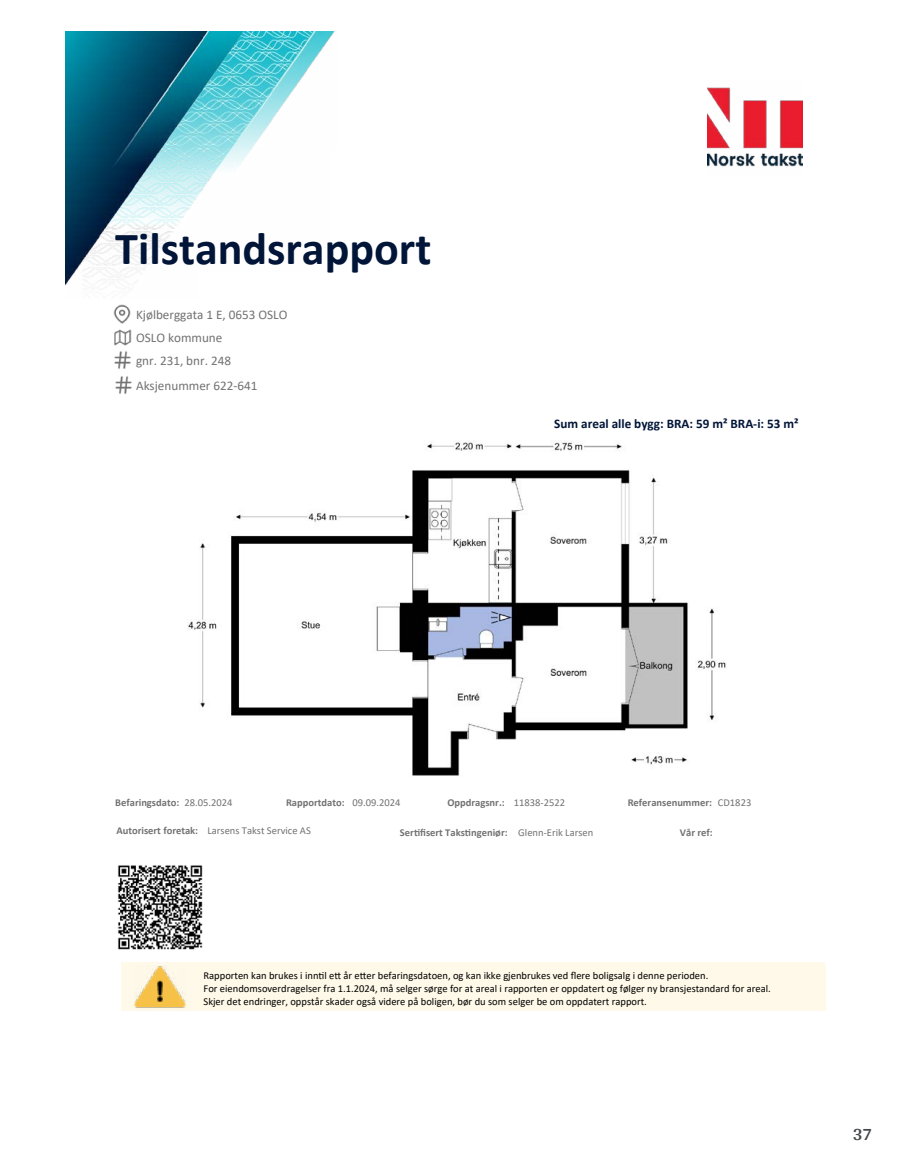
<style>
.page{position:relative;width:915px;height:1172px;background:#fff}
.page>*{position:absolute;margin:0;border:0;box-sizing:border-box;transform-origin:0 0}
.t1{font:700 46.05px "Calibri";color:#011538}
.t2{font:700 18px "Arya";color:#414749}
.t3{font:13.2px/24.6px "Calibri";color:#727272}
.t4{font:700 13.2px "Calibri";color:#011538}
.t5{font:10.5px/12.9px "Calibri";color:#000}
.t6{font:700 10.5px "Calibri";color:#727272}
.t7{font:10.5px "Calibri";color:#727272}
.s1{font-weight:400}
.s2{font-weight:700}
</style>
<div class="page">
<img style="left:65px;top:32px;width:269px;height:257px">
<img style="left:114px;top:329px;width:17px;height:16px">
<img style="left:114px;top:351px;width:17px;height:18px">
<img style="left:114px;top:304px;width:16px;height:19px">
<img style="left:115px;top:376px;width:17px;height:18px">
<img style="left:707px;top:87px;width:95px;height:80px">
<img style="left:118px;top:865px;width:85px;height:85px">
<img style="left:188px;top:441px;width:538px;height:335px">
<div style="left:121px;top:962px;width:703px;height:49px;background:#fff9e9"></div>
<img style="left:134px;top:965px;width:52px;height:43px">
<h1 class="t1" style="left:115px;top:216px;width:317px">Tilstandsrapport</h1>
<p class="t3" style="left:136px;top:302px;width:153px">Kjølberggata 1 E, 0653 OSLO</p>
<p class="t3" style="left:136px;top:348px;width:123px">gnr. 231, bnr. 248<br>Aksjenummer 622-641</p>
<p class="t3" style="left:136px;top:325px;width:88px">OSLO kommune</p>
<p class="t4" style="left:554px;top:414px;width:246px">Sum areal alle bygg: BRA: 59 m² BRA-i: 53 m²</p>
<p class="t6" style="left:115px;top:795px;width:119px">Befaringsdato: <span class="s1">28.05.2024</span></p>
<p class="t6" style="left:286px;top:795px;width:116px">Rapportdato: <span class="s1">09.09.2024</span></p>
<p class="t6" style="left:447px;top:795px;width:119px">Oppdragsnr.: <span class="s1">11838-2522</span></p>
<p class="t7" style="left:116px;top:823px;width:196px"><span class="s2">Autorisert foretak:</span> Larsens Takst Service AS</p>
<p class="t6" style="left:400px;top:825px;width:195px">Ser琀椀昀椀sert Taks琀椀ngeniør: <span class="s1">Glenn-Erik Larsen</span></p>
<p class="t6" style="left:627px;top:795px;width:125px">Referansenummer: <span class="s1">CD1823</span></p>
<p class="t6" style="left:679px;top:825px;width:34px">Vår ref:</p>
<p class="t5" style="left:203px;top:969px;width:568px">Rapporten kan brukes i inn琀椀l e琀琀 år e琀琀er befaringsdatoen, og kan ikke gjenbrukes ved 昀氀ere boligsalg i denne perioden.<br>For eiendomsoverdragelser fra 1.1.2024, må selger sørge for at areal i rapporten er oppdatert og følger ny bransjestandard for areal.<br>Skjer det endringer, oppstår skader også videre på boligen, bør du som selger be om oppdatert rapport.</p>
<h2 class="t2" style="left:852px;top:1123px;width:21px">37</h2>
</div>
